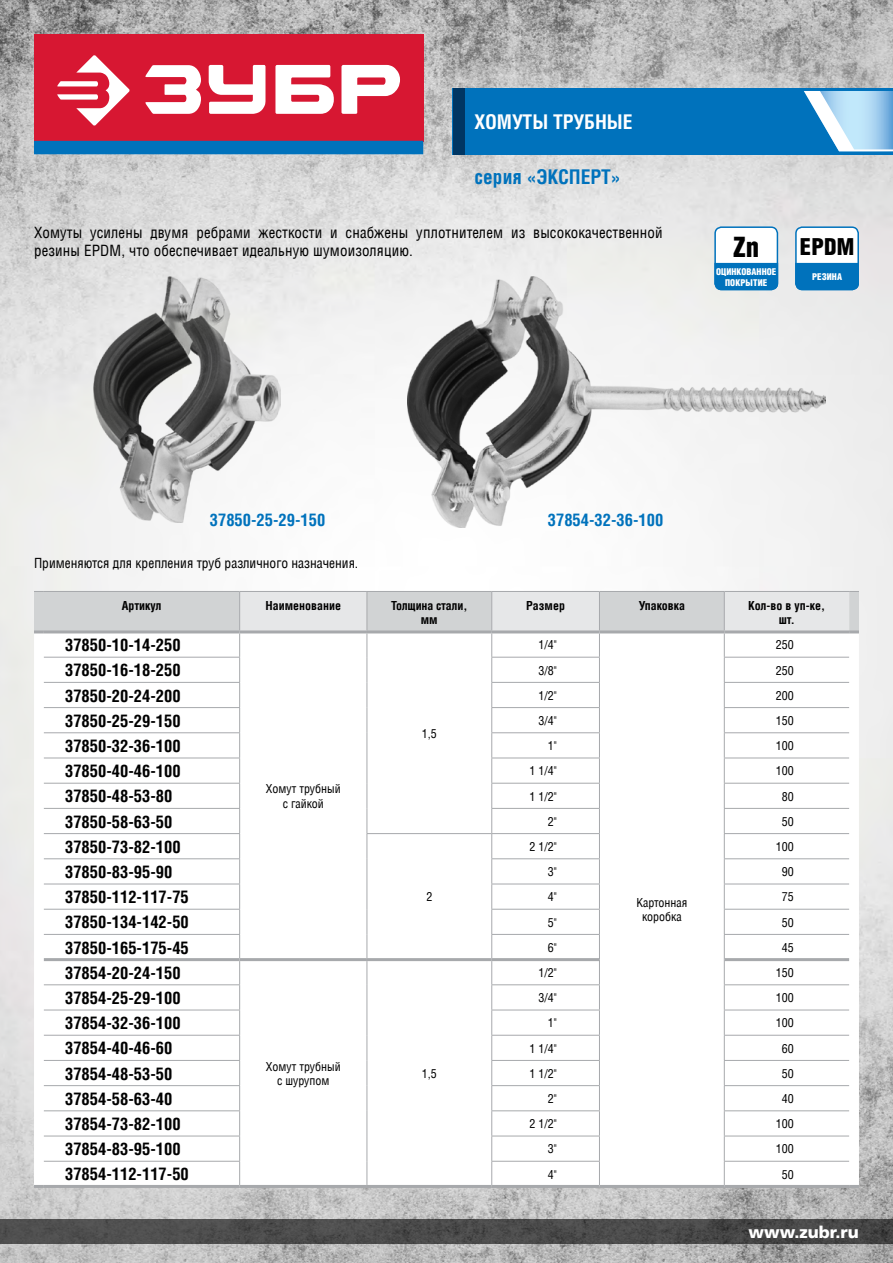
<style>
.page{position:relative;width:893px;height:1263px;background:#fff}
.page>*{position:absolute;margin:0;border:0;box-sizing:border-box;transform-origin:0 0}
.t1{font:300 condensed 27px "AG Letterica";color:#000}
.t2{font:300 condensed 22.5px "AG Letterica";color:#000}
.t3{font:700 19.5px "AG Letterica Condensed";color:#0072bc}
.t4{font:700 19.5px "AG Letterica Condensed";color:#fff}
.t5{font:700 16.5px "AG Letterica Condensed";color:#000}
.t6{font:700 16.5px "AG Letterica Condensed";color:#0072bc}
.t7{font:700 16.5px "AG Foreigner";color:#fff}
.t8{font:15px/18px "AG Letterica Condensed";letter-spacing:.01em;color:#000}
.t9{font:13.5px "AG Letterica Condensed";color:#000}
.t10{font:12px/14.2px "AG Letterica Condensed";color:#000;text-align:center}
.t11{font:700 12px/14.2px "AG Letterica Condensed";color:#000;text-align:center}
.t12{font:300 condensed 9px/10.8px "AG Letterica";letter-spacing:.01em;color:#fff;text-align:center}
</style>
<div class="page">
<img style="left:0;top:0;width:893px;height:1263px">
<div style="left:34px;top:34px;width:389px;height:108px;background:#d71732"></div>
<svg style="left:57px;top:55px;width:73px;height:71px"></svg>
<svg style="left:145px;top:65px;width:255px;height:49px"></svg>
<div style="left:34px;top:141px;width:389px;height:13px;background:#0072bc"></div>
<div style="left:453px;top:88px;width:440px;height:66px;background:#0072bc"></div>
<div style="left:453px;top:88px;width:11px;height:66px;background:#003663"></div>
<svg style="left:804px;top:91px;width:89px;height:60px"></svg>
<div style="left:0;top:1219px;width:893px;height:25px;background:linear-gradient(to right,#505050,#454545)"></div>
<svg style="left:34px;top:591px;width:825px;height:597px"></svg>
<hr style="left:240px;top:1185px;width:127px;height:3px;background:#a7a9ac">
<hr style="left:367px;top:1185px;width:125px;height:3px;background:#a7a9ac">
<hr style="left:44px;top:1185px;width:196px;height:3px;background:#a7a9ac">
<hr style="left:492px;top:1185px;width:107px;height:3px;background:#a7a9ac">
<hr style="left:724px;top:1185px;width:125px;height:3px;background:#a7a9ac">
<hr style="left:240px;top:958px;width:127px;height:3px;background:#a7a9ac">
<hr style="left:367px;top:958px;width:125px;height:3px;background:#a7a9ac">
<hr style="left:44px;top:958px;width:196px;height:3px;background:#a7a9ac">
<hr style="left:492px;top:958px;width:107px;height:3px;background:#a7a9ac">
<hr style="left:725px;top:958px;width:124px;height:3px;background:#a7a9ac">
<img style="left:94px;top:276px;width:187px;height:247px">
<img style="left:407px;top:276px;width:418px;height:251px">
<div style="left:715px;top:227px;width:62px;height:62px;background:#fff;border-radius:6px"></div>
<div style="left:714px;top:226px;width:64px;height:64px;border:2px solid #0072bc;border-radius:6px"></div>
<svg style="left:714px;top:262px;width:65px;height:29px;background:#117bbf"></svg>
<div style="left:796px;top:227px;width:62px;height:62px;background:#fff;border-radius:6px"></div>
<div style="left:795px;top:226px;width:64px;height:64px;border:2px solid #0072bc;border-radius:6px"></div>
<svg style="left:794px;top:262px;width:66px;height:29px;background:#157dc0"></svg>
<p class="t4" style="left:475px;top:110px;width:160px">Хомуты трубные</p>
<p class="t3" style="left:475px;top:165px;width:148px">серия «Эксперт»</p>
<p class="t8" style="left:34px;top:224px;width:630px">Хомуты усилены двумя ребрами жесткости и снабжены уплотнителем из высококачественной резины EPDM, что обеспечивает идеальную шумоизоляцию.</p>
<h1 class="t1" style="left:733px;top:230px;width:27px">Zn</h1>
<p class="t12" style="left:716px;top:266px;width:62px">ОЦИНКОВАННОЕ<br>ПОКРЫТИЕ</p>
<h2 class="t2" style="left:800px;top:233px;width:56px">EPDM</h2>
<p class="t12" style="left:812px;top:271px;width:31px">РЕЗИНА</p>
<p class="t6" style="left:210px;top:510px;width:117px">37850-25-29-150</p>
<p class="t9" style="left:34px;top:555px;width:326px">Применяются для крепления труб различного назначения.</p>
<p class="t6" style="left:548px;top:510px;width:117px">37854-32-36-100</p>
<p class="t11" style="left:122px;top:598px;width:41px">Артикул</p>
<p class="t11" style="left:265px;top:598px;width:77px">Наименование</p>
<p class="t11" style="left:391px;top:598px;width:78px">Толщина стали, мм</p>
<p class="t11" style="left:526px;top:598px;width:40px">Размер</p>
<p class="t11" style="left:639px;top:598px;width:48px">Упаковка</p>
<p class="t11" style="left:748px;top:598px;width:79px">Кол-во в уп-ке, шт.</p>
<p class="t5" style="left:65px;top:635px;width:117px">37850-10-14-250</p>
<p class="t10" style="left:776px;top:638px;width:19px">250</p>
<p class="t10" style="left:539px;top:638px;width:20px">1/4"</p>
<p class="t5" style="left:65px;top:660px;width:117px">37850-16-18-250</p>
<p class="t10" style="left:539px;top:663px;width:20px">3/8"</p>
<p class="t10" style="left:776px;top:663px;width:19px">250</p>
<p class="t5" style="left:65px;top:686px;width:117px">37850-20-24-200</p>
<p class="t10" style="left:539px;top:688px;width:20px">1/2"</p>
<p class="t10" style="left:776px;top:688px;width:19px">200</p>
<p class="t5" style="left:65px;top:711px;width:117px">37850-25-29-150</p>
<p class="t10" style="left:539px;top:713px;width:20px">3/4"</p>
<p class="t10" style="left:776px;top:713px;width:19px">150</p>
<p class="t5" style="left:65px;top:736px;width:117px">37850-32-36-100</p>
<p class="t10" style="left:548px;top:739px;width:10px">1"</p>
<p class="t10" style="left:776px;top:739px;width:19px">100</p>
<p class="t5" style="left:65px;top:761px;width:117px">37850-40-46-100</p>
<p class="t10" style="left:530px;top:764px;width:29px">1 1/4"</p>
<p class="t10" style="left:776px;top:764px;width:19px">100</p>
<p class="t5" style="left:65px;top:786px;width:109px">37850-48-53-80</p>
<p class="t10" style="left:530px;top:789px;width:29px">1 1/2"</p>
<p class="t10" style="left:782px;top:789px;width:13px">80</p>
<p class="t5" style="left:65px;top:812px;width:109px">37850-58-63-50</p>
<p class="t10" style="left:548px;top:814px;width:10px">2"</p>
<p class="t10" style="left:782px;top:814px;width:13px">50</p>
<p class="t5" style="left:65px;top:837px;width:117px">37850-73-82-100</p>
<p class="t10" style="left:426px;top:890px;width:7px">2</p>
<p class="t10" style="left:422px;top:726px;width:16px">1,5</p>
<p class="t10" style="left:266px;top:782px;width:76px">Хомут трубный с гайкой</p>
<p class="t10" style="left:530px;top:839px;width:29px">2 1/2"</p>
<p class="t10" style="left:776px;top:839px;width:19px">100</p>
<p class="t5" style="left:65px;top:862px;width:109px">37850-83-95-90</p>
<p class="t10" style="left:548px;top:865px;width:10px">3"</p>
<p class="t10" style="left:782px;top:865px;width:13px">90</p>
<p class="t5" style="left:65px;top:887px;width:125px">37850-112-117-75</p>
<p class="t10" style="left:548px;top:890px;width:10px">4"</p>
<p class="t10" style="left:782px;top:890px;width:13px">75</p>
<p class="t5" style="left:65px;top:912px;width:125px">37850-134-142-50</p>
<p class="t10" style="left:548px;top:915px;width:10px">5"</p>
<p class="t10" style="left:782px;top:915px;width:13px">50</p>
<p class="t5" style="left:65px;top:938px;width:125px">37850-165-175-45</p>
<p class="t10" style="left:548px;top:940px;width:10px">6"</p>
<p class="t10" style="left:782px;top:940px;width:13px">45</p>
<p class="t5" style="left:65px;top:963px;width:117px">37854-20-24-150</p>
<p class="t10" style="left:636px;top:895px;width:52px">Картонная коробка</p>
<p class="t10" style="left:539px;top:965px;width:20px">1/2"</p>
<p class="t10" style="left:776px;top:965px;width:19px">150</p>
<p class="t5" style="left:65px;top:988px;width:117px">37854-25-29-100</p>
<p class="t10" style="left:539px;top:991px;width:20px">3/4"</p>
<p class="t10" style="left:776px;top:991px;width:19px">100</p>
<p class="t5" style="left:65px;top:1013px;width:117px">37854-32-36-100</p>
<p class="t10" style="left:548px;top:1016px;width:10px">1"</p>
<p class="t10" style="left:776px;top:1016px;width:19px">100</p>
<p class="t5" style="left:65px;top:1038px;width:109px">37854-40-46-60</p>
<p class="t10" style="left:530px;top:1041px;width:29px">1 1/4"</p>
<p class="t10" style="left:782px;top:1041px;width:13px">60</p>
<p class="t5" style="left:65px;top:1064px;width:109px">37854-48-53-50</p>
<p class="t10" style="left:530px;top:1066px;width:29px">1 1/2"</p>
<p class="t10" style="left:782px;top:1066px;width:13px">50</p>
<p class="t5" style="left:65px;top:1089px;width:109px">37854-58-63-40</p>
<p class="t10" style="left:548px;top:1091px;width:10px">2"</p>
<p class="t10" style="left:782px;top:1091px;width:13px">40</p>
<p class="t5" style="left:65px;top:1114px;width:117px">37854-73-82-100</p>
<p class="t10" style="left:530px;top:1117px;width:29px">2 1/2"</p>
<p class="t10" style="left:776px;top:1117px;width:19px">100</p>
<p class="t5" style="left:65px;top:1139px;width:117px">37854-83-95-100</p>
<p class="t10" style="left:548px;top:1142px;width:10px">3"</p>
<p class="t10" style="left:776px;top:1142px;width:19px">100</p>
<p class="t5" style="left:65px;top:1164px;width:125px">37854-112-117-50</p>
<p class="t10" style="left:548px;top:1167px;width:10px">4"</p>
<p class="t10" style="left:782px;top:1167px;width:13px">50</p>
<p class="t10" style="left:266px;top:1059px;width:76px">Хомут трубный с шурупом</p>
<p class="t10" style="left:422px;top:1066px;width:16px">1,5</p>
<p class="t7" style="left:749px;top:1223px;width:112px">www.zubr.ru</p>
</div>
